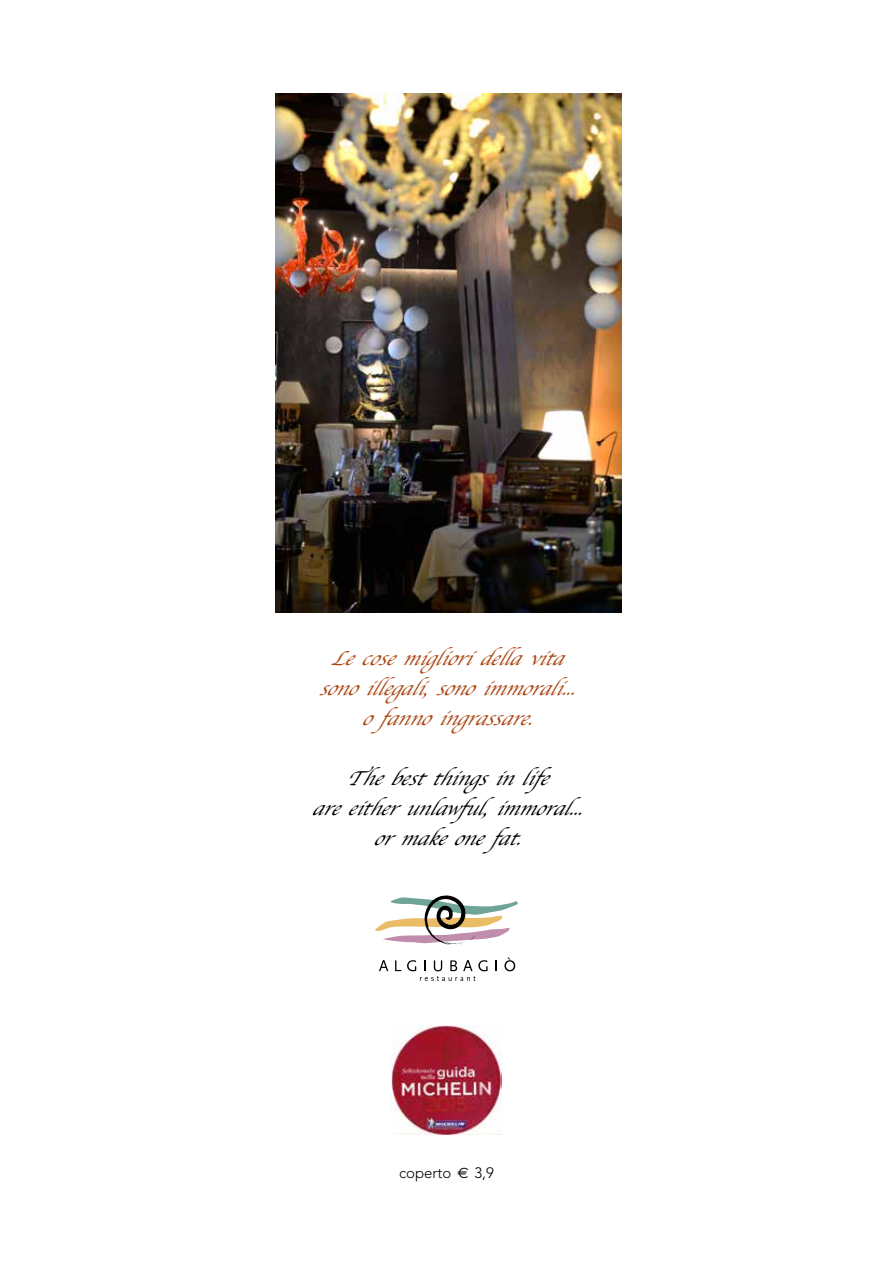
<style>
.page{position:relative;width:893px;height:1263px;background:#fff}
.page>*{position:absolute;margin:0;border:0;box-sizing:border-box;transform-origin:0 0}
.t1{font:italic 21px/30px "Apple Chancery";color:#ab4512;text-align:center}
.t2{font:italic 21px/30px "Apple Chancery";color:#000;text-align:center}
.t3{font:300 15px "Avenir";color:#000}
.s1{font-family:"Euro Sans";font-weight:400}
</style>
<div class="page">
<img style="left:276px;top:94px;width:345px;height:519px">
<svg style="left:379px;top:960px;width:9px;height:11px"></svg>
<svg style="left:395px;top:960px;width:6px;height:11px"></svg>
<svg style="left:504px;top:957px;width:11px;height:14px"></svg>
<svg style="left:407px;top:960px;width:81px;height:21px"></svg>
<svg style="left:375px;top:895px;width:143px;height:51px"></svg>
<img style="left:391px;top:1026px;width:111px;height:108px">
<p class="t1" style="left:319px;top:643px;width:272px">Lecosemiglioridellavita sonoillegali,sonoimmorali... ofannoingrassare.</p>
<p class="t2" style="left:311px;top:763px;width:287px">Thebestthingsinlife areeitherunlawful,immoral... ormakeonefat.</p>
<p class="t3" style="left:399px;top:1164px;width:96px">coperto <span class="s1">€</span> 3,9</p>
</div>
